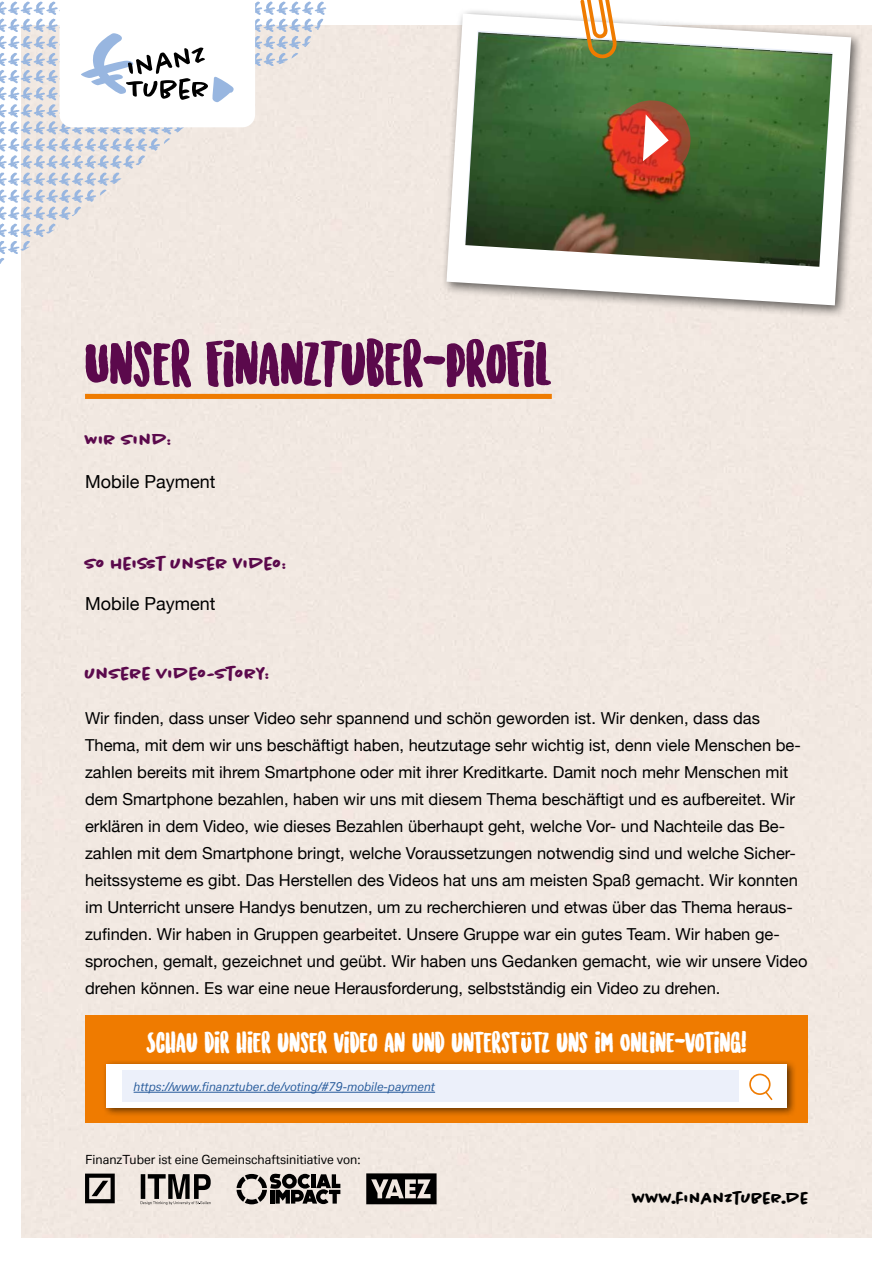
<style>
.page{position:relative;width:893px;height:1263px;background:#fff}
.page>*{position:absolute;margin:0;border:0;box-sizing:border-box;transform-origin:0 0}
.t1{font:58.5px "Sunrise International";letter-spacing:-.005em;color:#5b094c}
.t2{font:27px "Sunrise International";color:#fff}
.t3{font:700 18px "Chantal";color:#5b094c}
.t4{font:18px "Helvetica Neue";color:#000}
.t5{font:16.5px/27px "Helvetica Neue";color:#000}
.t6{font:700 16.5px "Chantal";color:#000}
.t7{font:12.45px "Deutsche Bank Text";color:#000}
.t8{font:italic 12px "Deutsche Bank Text";color:#275b9b}
</style>
<div class="page">
<div style="left:85px;top:1015px;width:723px;height:108px;background:#ef7b00"></div>
<img style="left:0;top:1px;width:328px;height:263px">
<div style="left:85px;top:394px;width:467px;height:5px;background:#ef7b00"></div>
<div style="left:441px;top:8px;width:423px;height:310px;background:#000;opacity:.6"></div>
<svg style="left:446px;top:14px;width:405px;height:291px"></svg>
<svg style="left:237px;top:1174px;width:103px;height:30px;background:#716c69"></svg>
<svg style="left:366px;top:1173px;width:71px;height:31px;background:#4b4846"></svg>
<svg style="left:85px;top:1173px;width:30px;height:30px"></svg>
<svg style="left:141px;top:1174px;width:70px;height:31px;background:#898480"></svg>
<svg style="left:60px;top:1px;width:195px;height:126px"></svg>
<div style="left:102px;top:1060px;width:694px;height:57px;background:#000;opacity:.6"></div>
<div style="left:106px;top:1064px;width:681px;height:44px;background:#fff"></div>
<div style="left:122px;top:1070px;width:617px;height:32px;background:#ecf0fa"></div>
<hr style="left:134px;top:1092px;width:301px;height:1px;background:#275b9b">
<svg style="left:763px;top:1091px;width:10px;height:10px"></svg>
<div style="left:750px;top:1074px;width:20px;height:20px;background:#fff;border-radius:50%"></div>
<div style="left:749px;top:1073px;width:22px;height:22px;border:2px solid #ef7b00;border-radius:50%"></div>
<img style="left:465px;top:32px;width:367px;height:235px">
<svg style="left:580px;top:0;width:38px;height:59px"></svg>
<svg style="left:612px;top:100px;width:78px;height:79px;background:#c83c29"></svg>
<svg style="left:643px;top:114px;width:26px;height:47px"></svg>
<svg style="left:521px;top:1032px;width:11px;height:21px"></svg>
<h1 class="t1" style="left:85px;top:337px;width:468px">UNSER FINANZTUBER-PROFIL</h1>
<p class="t3" style="left:85px;top:429px;width:89px">Wir sind:</p>
<p class="t4" style="left:85px;top:467px;width:132px">Mobile Payment</p>
<p class="t3" style="left:85px;top:553px;width:204px">so heißt unser Video:</p>
<p class="t4" style="left:85px;top:588px;width:132px">Mobile Payment</p>
<p class="t3" style="left:85px;top:663px;width:187px">unsere video-story:</p>
<p class="t5" style="left:85px;top:704px;width:724px">Wir finden, dass unser Video sehr spannend und schön geworden ist. Wir denken, dass das Thema, mit dem wir uns beschäftigt haben, heutzutage sehr wichtig ist, denn viele Menschen be&shy;zahlen bereits mit ihrem Smartphone oder mit ihrer Kreditkarte. Damit noch mehr Menschen mit dem Smartphone bezahlen, haben wir uns mit diesem Thema beschäftigt und es aufbereitet. Wir erklären in dem Video, wie dieses Bezahlen überhaupt geht, welche Vor- und Nachteile das Be&shy;zahlen mit dem Smartphone bringt, welche Voraussetzungen notwendig sind und welche Sicher&shy;heitssysteme es gibt. Das Herstellen des Videos hat uns am meisten Spaß gemacht. Wir konnten im Unterricht unsere Handys benutzen, um zu recherchieren und etwas über das Thema heraus&shy;zufinden. Wir haben in Gruppen gearbeitet. Unsere Gruppe war ein gutes Team. Wir haben ge&shy;sprochen, gemalt, gezeichnet und geübt. Wir haben uns Gedanken gemacht, wie wir unsere Video drehen können. Es war eine neue Herausforderung, selbstständig ein Video zu drehen.</p>
<h2 class="t2" style="left:147px;top:1030px;width:601px">SCHAU DIR HIER UNSER VIDEO AN UND UNTERST TZ UNS IM ONLINE-VOTING!</h2>
<p class="t8" style="left:134px;top:1079px;width:303px">https://www.finanztuber.de/voting/#79-mobile-payment</p>
<p class="t7" style="left:85px;top:1152px;width:277px">FinanzTuber ist eine Gemeinschaftsinitiative von:</p>
<p class="t6" style="left:632px;top:1188px;width:178px">www.finanztuber.de</p>
</div>
